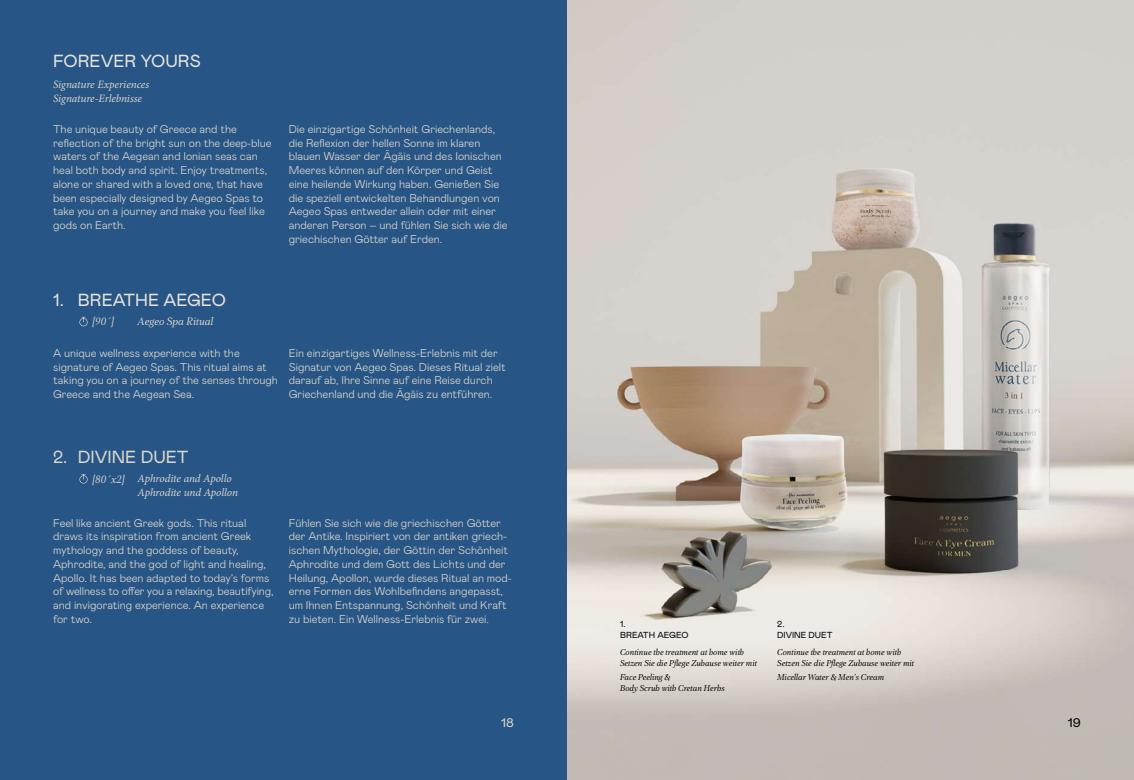
<style>
.page{position:relative;width:1134px;height:780px;background:#fff}
.page>*{position:absolute;margin:0;border:0;box-sizing:border-box;transform-origin:0 0}
.t1{font:17.5px "Mabry Pro";color:#e6e2db}
.t2{font:17.5px "Mabry Pro";color:#dcd6cd}
.t3{font:12.5px "Mabry Pro";color:#000;scale:1.07 1}
.t4{font:12.5px "Mabry Pro";color:#dcd6cd;scale:1.07 1}
.t5{font:300 11.25px/13.8px "Mabry Pro";color:#dcd6cd}
.t6{font:italic 11.25px/13.8px "Minion Pro";letter-spacing:-.01em;color:#dcd6cd}
.t7{font:italic 11.25px "PF Regal Text Pro";color:#dcd6cd}
.t8{font:italic 8.75px/11.2px "PF Regal Text Pro";color:#000}
.t9{font:8.75px/11.2px "Mabry Pro";color:#000}
.s1{font-family:"PF Regal Text Pro"}
</style>
<div class="page">
<img style="left:567px;top:0;width:567px;height:780px">
<div style="left:0;top:0;width:567px;height:780px;background:#275585"></div>
<svg style="left:79px;top:317px;width:9px;height:9px"></svg>
<svg style="left:79px;top:474px;width:9px;height:9px"></svg>
<h1 class="t1" style="left:53px;top:49px;width:149px">FOREVER YOURS</h1>
<p class="t6" style="left:53px;top:77px;width:98px">Signature Experiences<br>Signature-Erlebnisse</p>
<p class="t5" style="left:53px;top:121px;width:220px">The unique beauty of Greece and the reflection of the bright sun on the deep-blue waters of the Aegean and Ionian seas can heal both body and spirit. Enjoy treatments, alone or shared with a loved one, that have been especially designed by Aegeo Spas to take you on a journey and make you feel like gods on Earth.</p>
<p class="t5" style="left:289px;top:121px;width:220px">Die einzigartige Schönheit Griechenlands, die Reflexion der hellen Sonne im klaren blauen Wasser der Ägäis und des Ionischen Meeres können auf den Körper und Geist eine heilende Wirkung haben. Genießen Sie die speziell entwickelten Behandlungen von Aegeo Spas entweder allein oder mit einer anderen Person – und fühlen Sie sich wie die griechischen Götter auf Erden.</p>
<h1 class="t1" style="left:53px;top:287px;width:174px">1. BREATHE AEGEO</h1>
<p class="t7" style="left:92px;top:316px;width:23px">[90΄]</p>
<p class="t7" style="left:138px;top:316px;width:77px">Aegeo Spa Ritual</p>
<p class="t5" style="left:53px;top:345px;width:226px">A unique wellness experience with the signature of Aegeo Spas. This ritual aims at taking you on a journey of the senses through Greece and the Aegean Sea.</p>
<p class="t5" style="left:289px;top:345px;width:219px">Ein einzigartiges Wellness-Erlebnis mit der Signatur von Aegeo Spas. Dieses Ritual zielt darauf ab, Ihre Sinne auf eine Reise durch Griechenland und die Ägäis zu entführen.</p>
<h1 class="t2" style="left:53px;top:444px;width:137px">2. DIVINE DUET</h1>
<p class="t6" style="left:138px;top:472px;width:102px;text-indent:-45px"><span class="s1">[80΄x2]</span> Aphrodite and Apollo<br>Aphrodite und Apollon</p>
<p class="t5" style="left:53px;top:515px;width:222px">Feel like ancient Greek gods. This ritual draws its inspiration from ancient Greek mythology and the goddess of beauty, Aphrodite, and the god of light and healing, Apollo. It has been adapted to today’s forms of wellness to offer you a relaxing, beautifying, and invigorating experience. An experience for two.</p>
<p class="t5" style="left:289px;top:515px;width:224px">Fühlen Sie sich wie die griechischen Götter der Antike. Inspiriert von der antiken griech&shy;ischen Mythologie, der Göttin der Schönheit Aphrodite und dem Gott des Lichts und der Heilung, Apollon, wurde dieses Ritual an mod&shy;erne Formen des Wohlbefindens angepasst, um Ihnen Entspannung, Schönheit und Kraft zu bieten. Ein Wellness-Erlebnis für zwei.</p>
<p class="t4" style="left:501px;top:713px;width:13px">18</p>
<p class="t9" style="left:620px;top:617px;width:70px">1.<br>BREATH AEGEO</p>
<p class="t8" style="left:620px;top:646px;width:138px">Continue the treatment at home with<br>Setzen Sie die Pflege Zuhause weiter mit</p>
<p class="t8" style="left:620px;top:671px;width:106px">Face Peeling &amp;<br>Body Scrub with Cretan Herbs</p>
<p class="t9" style="left:777px;top:617px;width:57px">2.<br>DIVINE DUET</p>
<p class="t8" style="left:777px;top:646px;width:138px">Continue the treatment at home with<br>Setzen Sie die Pflege Zuhause weiter mit</p>
<p class="t8" style="left:777px;top:671px;width:109px">Micellar Water &amp; Men’s Cream</p>
<p class="t3" style="left:1068px;top:713px;width:14px">19</p>
</div>
